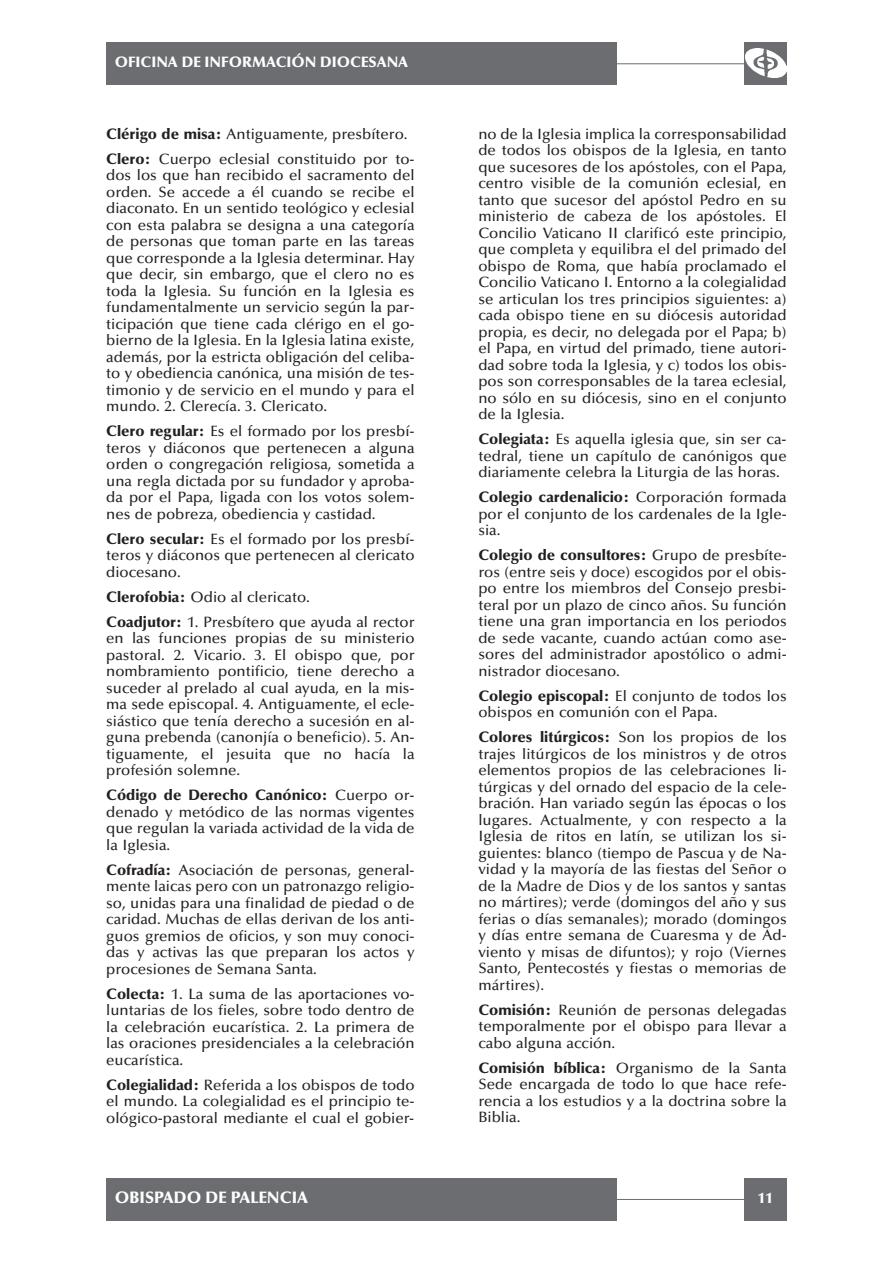
<style>
.page{position:relative;width:893px;height:1263px;background:#fff}
.page>*{position:absolute;margin:0;border:0;box-sizing:border-box;transform-origin:0 0}
.t1{font:900 16.5px "Optima LT Std";color:#fff}
.t2{font:500 15px/16.5px "Optima LT Std";color:#231f20;text-align:justify}
.t3{font:900 15px "Optima LT Std";color:#fff}
.s1{font-weight:900}
</style>
<div class="page">
<hr style="left:615px;top:1199px;width:131px;height:1px;background:#6c6d70">
<div style="left:106px;top:1178px;width:511px;height:43px;background:#6c6d70"></div>
<div style="left:744px;top:1178px;width:43px;height:43px;background:#6c6d70"></div>
<hr style="left:615px;top:63px;width:131px;height:1px;background:#6c6d70">
<div style="left:106px;top:43px;width:511px;height:42px;background:#6c6d70"></div>
<div style="left:744px;top:43px;width:43px;height:42px;background:#6c6d70"></div>
<img style="left:746px;top:49px;width:40px;height:28px">
<p class="t3" style="left:115px;top:56px;width:295px">OFICINA DE INFORMACIÓN DIOCESANA</p>
<p class="t2" style="left:106px;top:122px;width:310px;line-height:25px"><span class="s1">Clérigo de misa:</span> Antiguamente, presbítero.<br><span class="s1">Clero:</span> Cuerpo eclesial constituido por to-</p>
<p class="t2" style="left:106px;top:168px;width:310px">dos los que han recibido el sacramento del orden. Se accede a él cuando se recibe el diaconato. En un sentido teológico y eclesial con esta palabra se designa a una categoría de personas que toman parte en las tareas que corresponde a la Iglesia determinar. Hay que decir, sin embargo, que el clero no es toda la Iglesia. Su función en la Iglesia es fundamentalmente un servicio según la par&shy;ticipación que tiene cada clérigo en el go&shy;bierno de la Iglesia. En la Iglesia latina existe, además, por la estricta obligación del celiba&shy;to y obediencia canónica, una misión de tes&shy;timonio y de servicio en el mundo y para el mundo. 2. Clerecía. 3. Clericato.</p>
<p class="t2" style="left:106px;top:424px;width:310px"><span class="s1">Clero regular:</span> Es el formado por los presbí&shy;teros y diáconos que pertenecen a alguna orden o congregación religiosa, sometida a una regla dictada por su fundador y aproba&shy;da por el Papa, ligada con los votos solem&shy;nes de pobreza, obediencia y castidad.</p>
<p class="t2" style="left:106px;top:532px;width:310px"><span class="s1">Clero secular:</span> Es el formado por los presbí&shy;teros y diáconos que pertenecen al clericato diocesano.</p>
<p class="t2" style="left:106px;top:586px;width:310px;line-height:25px"><span class="s1">Clerofobia:</span> Odio al clericato.<br><span class="s1">Coadjutor:</span> 1. Presbítero que ayuda al rector</p>
<p class="t2" style="left:106px;top:631px;width:310px">en las funciones propias de su ministerio pastoral. 2. Vicario. 3. El obispo que, por nombramiento pontificio, tiene derecho a suceder al prelado al cual ayuda, en la mis&shy;ma sede episcopal. 4. Antiguamente, el ecle&shy;siástico que tenía derecho a sucesión en al&shy;guna prebenda (canonjía o beneficio). 5. An&shy;tiguamente, el jesuita que no hacía la profesión solemne.</p>
<p class="t2" style="left:106px;top:788px;width:310px"><span class="s1">Código de Derecho Canónico:</span> Cuerpo or&shy;denado y metódico de las normas vigentes que regulan la variada actividad de la vida de la Iglesia.</p>
<p class="t2" style="left:106px;top:863px;width:310px"><span class="s1">Cofradía:</span> Asociación de personas, general&shy;mente laicas pero con un patronazgo religio&shy;so, unidas para una finalidad de piedad o de caridad. Muchas de ellas derivan de los anti&shy;guos gremios de oficios, y son muy conoci&shy;das y activas las que preparan los actos y procesiones de Semana Santa.</p>
<p class="t2" style="left:106px;top:987px;width:310px"><span class="s1">Colecta:</span> 1. La suma de las aportaciones vo&shy;luntarias de los fieles, sobre todo dentro de la celebración eucarística. 2. La primera de las oraciones presidenciales a la celebración eucarística.</p>
<p class="t2" style="left:106px;top:1078px;width:310px"><span class="s1">Colegialidad:</span> Referida a los obispos de todo el mundo. La colegialidad es el principio te&shy;ológico-pastoral mediante el cual el gobier-</p>
<p class="t2" style="left:478px;top:127px;width:310px">no de la Iglesia implica la corresponsabilidad de todos los obispos de la Iglesia, en tanto que sucesores de los apóstoles, con el Papa, centro visible de la comunión eclesial, en tanto que sucesor del apóstol Pedro en su ministerio de cabeza de los apóstoles. El Concilio Vaticano II clarificó este principio, que completa y equilibra el del primado del obispo de Roma, que había proclamado el Concilio Vaticano I. Entorno a la colegialidad se articulan los tres principios siguientes: a) cada obispo tiene en su diócesis autoridad propia, es decir, no delegada por el Papa; b) el Papa, en virtud del primado, tiene autori&shy;dad sobre toda la Iglesia, y c) todos los obis&shy;pos son corresponsables de la tarea eclesial, no sólo en su diócesis, sino en el conjunto de la Iglesia.</p>
<p class="t2" style="left:478px;top:432px;width:310px"><span class="s1">Colegiata:</span> Es aquella iglesia que, sin ser ca&shy;tedral, tiene un capítulo de canónigos que diariamente celebra la Liturgia de las horas.</p>
<p class="t2" style="left:478px;top:490px;width:310px"><span class="s1">Colegio cardenalicio:</span> Corporación formada por el conjunto de los cardenales de la Igle&shy;sia.</p>
<p class="t2" style="left:478px;top:548px;width:310px"><span class="s1">Colegio de consultores:</span> Grupo de presbíte&shy;ros (entre seis y doce) escogidos por el obis&shy;po entre los miembros del Consejo presbi&shy;teral por un plazo de cinco años. Su función tiene una gran importancia en los periodos de sede vacante, cuando actúan como ase&shy;sores del administrador apostólico o admi&shy;nistrador diocesano.</p>
<p class="t2" style="left:478px;top:689px;width:310px"><span class="s1">Colegio episcopal:</span> El conjunto de todos los obispos en comunión con el Papa.</p>
<p class="t2" style="left:478px;top:730px;width:310px"><span class="s1">Colores litúrgicos:</span> Son los propios de los trajes litúrgicos de los ministros y de otros elementos propios de las celebraciones li&shy;túrgicas y del ornado del espacio de la cele&shy;bración. Han variado según las épocas o los lugares. Actualmente, y con respecto a la Iglesia de ritos en latín, se utilizan los si&shy;guientes: blanco (tiempo de Pascua y de Na&shy;vidad y la mayoría de las fiestas del Señor o de la Madre de Dios y de los santos y santas no mártires); verde (domingos del año y sus ferias o días semanales); morado (domingos y días entre semana de Cuaresma y de Ad&shy;viento y misas de difuntos); y rojo (Viernes Santo, Pentecostés y fiestas o memorias de mártires).</p>
<p class="t2" style="left:478px;top:1003px;width:310px"><span class="s1">Comisión:</span> Reunión de personas delegadas temporalmente por el obispo para llevar a cabo alguna acción.</p>
<p class="t2" style="left:478px;top:1061px;width:310px"><span class="s1">Comisión bíblica:</span> Organismo de la Santa Sede encargada de todo lo que hace refe&shy;rencia a los estudios y a la doctrina sobre la Biblia.</p>
<p class="t1" style="left:115px;top:1191px;width:195px">OBISPADO DE PALENCIA</p>
<p class="t3" style="left:758px;top:1192px;width:16px">11</p>
</div>
